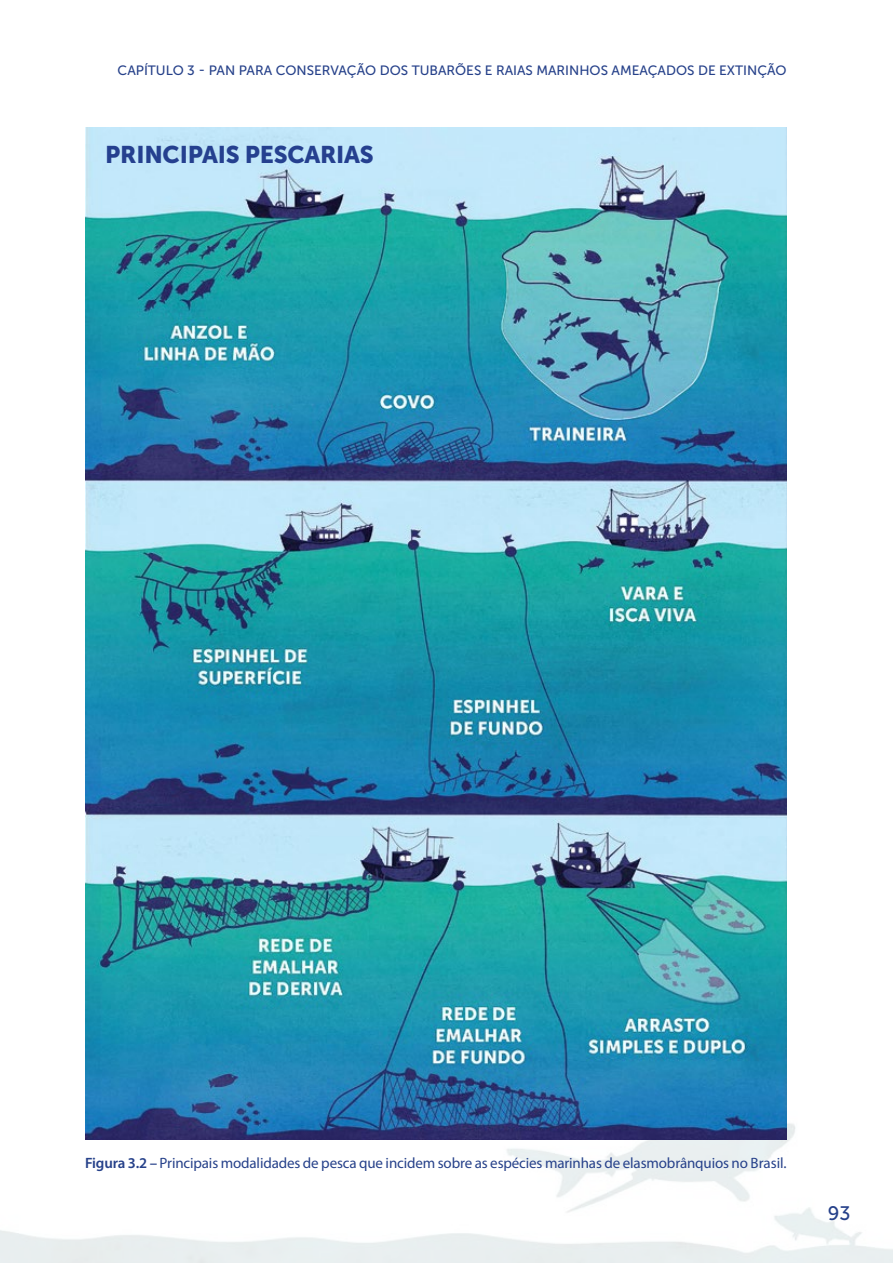
<style>
.page{position:relative;width:893px;height:1263px;background:#fff}
.page>*{position:absolute;margin:0;border:0;box-sizing:border-box;transform-origin:0 0}
.t1{font:24px "Museo Sans 900";letter-spacing:-.01em;color:#25408f}
.t2{font:19.5px "Museo Sans 500";color:#26418a}
.t3{font:15px "Myriad Pro";letter-spacing:-.01em;color:#26418a}
.t4{font:13.5px "Museo Sans 500";color:#26418a}
.s1{font-weight:600}
</style>
<div class="page">
<img style="left:85px;top:128px;width:702px;height:1012px">
<p class="t4" style="left:118px;top:63px;width:671px">CAPÍTULO 3 - PAN PARA CONSERVAÇÃO DOS TUBARÕES E RAIAS MARINHOS AMEAÇADOS DE EXTINÇÃO</p>
<h1 class="t1" style="left:105px;top:141px;width:270px">PRINCIPAIS PESCARIAS</h1>
<p class="t3" style="left:85px;top:1154px;width:703px"><span class="s1">Figura 3.2 –</span> Principais modalidades de pesca que incidem sobre as espécies marinhas de elasmobrânquios no Brasil.</p>
<h2 class="t2" style="left:828px;top:1203px;width:24px">93</h2>
</div>
